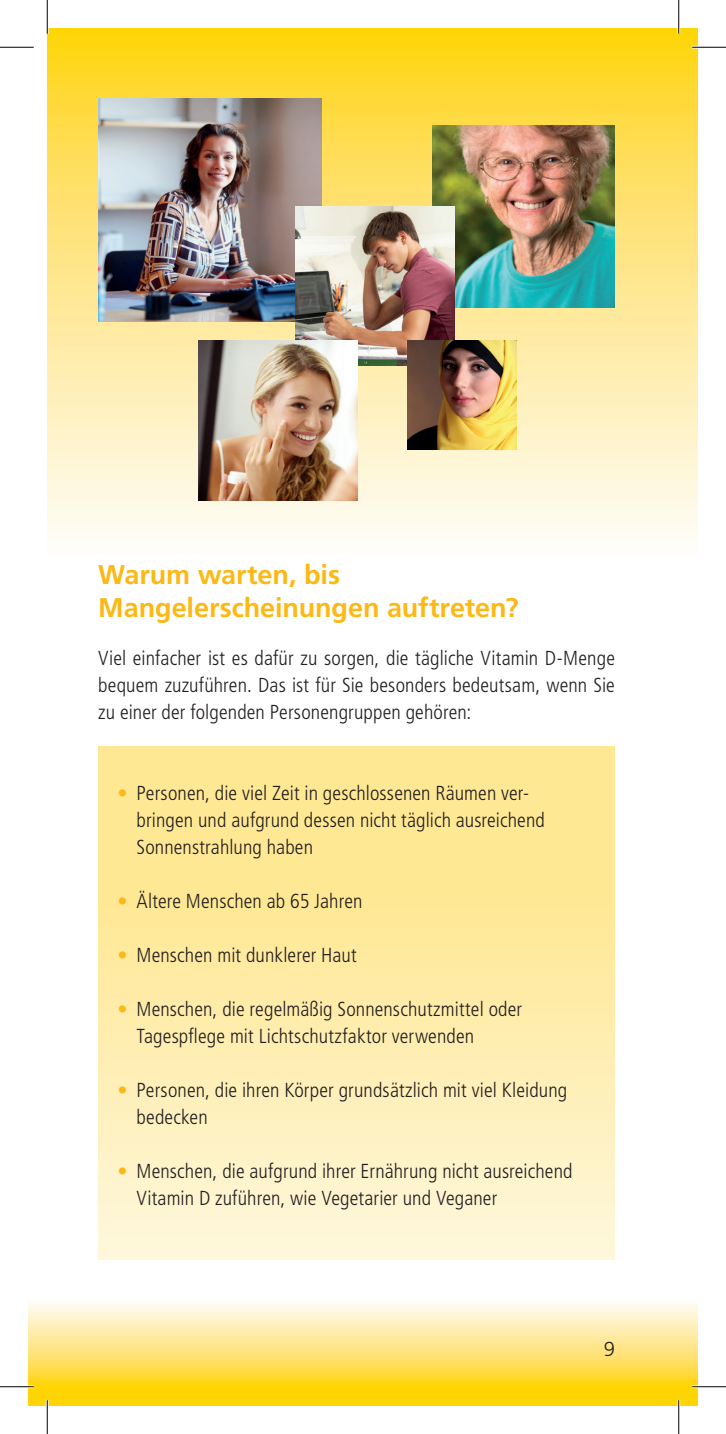
<style>
.page{position:relative;width:726px;height:1434px;background:#fff}
.page>*{position:absolute;margin:0;border:0;box-sizing:border-box;transform-origin:0 0}
.t1{font:700 27px/32.4px "Frutiger LT Std";color:#fcb814}
.t2{font:300 condensed 20.25px/27px "Frutiger LT Std";letter-spacing:.005em;color:#231f20}
.t3{font:300 20.25px "Frutiger LT Std";color:#231f20}
.s1{color:#fcb814}
</style>
<div class="page">
<svg style="left:28px;top:1303px;width:670px;height:84px;background:#fee788"></svg>
<div style="left:28px;top:1387px;width:670px;height:19px;background:#fed503"></div>
<svg style="left:47px;top:28px;width:651px;height:509px;background:#fee789"></svg>
<div style="left:98px;top:746px;width:517px;height:513px;background:linear-gradient(to bottom,#ffe585,#fef6d5)"></div>
<img style="left:98px;top:98px;width:224px;height:223px">
<img style="left:432px;top:125px;width:183px;height:183px">
<img style="left:295px;top:206px;width:160px;height:160px">
<img style="left:408px;top:341px;width:108px;height:108px">
<img style="left:198px;top:341px;width:159px;height:159px">
<hr style="left:692px;top:46px;width:34px;height:3px;background:#fff">
<hr style="left:0;top:1385px;width:34px;height:3px;background:#fff">
<hr style="left:692px;top:1385px;width:34px;height:3px;background:#fff">
<hr style="left:46px;top:0;width:3px;height:34px;background:#fff">
<hr style="left:46px;top:1400px;width:3px;height:34px;background:#fff">
<hr style="left:677px;top:0;width:3px;height:34px;background:#fff">
<hr style="left:677px;top:1400px;width:3px;height:34px;background:#fff">
<hr style="left:0;top:47px;width:34px;height:1px;background:#000">
<hr style="left:692px;top:47px;width:34px;height:1px;background:#000">
<hr style="left:0;top:1386px;width:34px;height:1px;background:#000">
<hr style="left:692px;top:1386px;width:34px;height:1px;background:#000">
<hr style="left:47px;top:0;width:1px;height:34px;background:#000">
<hr style="left:47px;top:1400px;width:1px;height:34px;background:#000">
<hr style="left:678px;top:0;width:1px;height:34px;background:#000">
<hr style="left:678px;top:1400px;width:1px;height:34px;background:#000">
<h1 class="t1" style="left:98px;top:559px;width:422px">Warum warten, bis<br>Mangelerscheinungen auftreten?</h1>
<p class="t2" style="left:98px;top:645px;width:518px;text-align:justify">Viel einfacher ist es dafür zu sorgen, die tägliche Vitamin D-Menge bequem zuzuführen. Das ist für Sie besonders bedeutsam, wenn Sie zu einer der folgenden Personengruppen gehören:</p>
<p class="t2" style="left:137px;top:780px;width:410px;text-indent:-19px"><span class="s1">•</span> Personen, die viel Zeit in geschlossenen Räumen ver&shy;bringen und aufgrund dessen nicht täglich ausreichend<br>Sonnenstrahlung haben</p>
<p class="t2" style="left:117px;top:888px;width:247px"><span class="s1">•</span> Ältere Menschen ab 65 Jahren</p>
<p class="t2" style="left:117px;top:942px;width:241px"><span class="s1">•</span> Menschen mit dunklerer Haut</p>
<p class="t2" style="left:137px;top:996px;width:387px;text-indent:-19px"><span class="s1">•</span> Menschen, die regelmäßig Sonnenschutzmittel oder<br>Tagespflege mit Lichtschutzfaktor verwenden</p>
<p class="t2" style="left:137px;top:1077px;width:432px;text-indent:-19px"><span class="s1">•</span> Personen, die ihren Körper grundsätzlich mit viel Kleidung bedecken</p>
<p class="t2" style="left:137px;top:1158px;width:438px;text-indent:-19px"><span class="s1">•</span> Menschen, die aufgrund ihrer Ernährung nicht ausreichend<br>Vitamin D zuführen, wie Vegetarier und Veganer</p>
<p class="t3" style="left:604px;top:1337px;width:13px">9</p>
</div>
